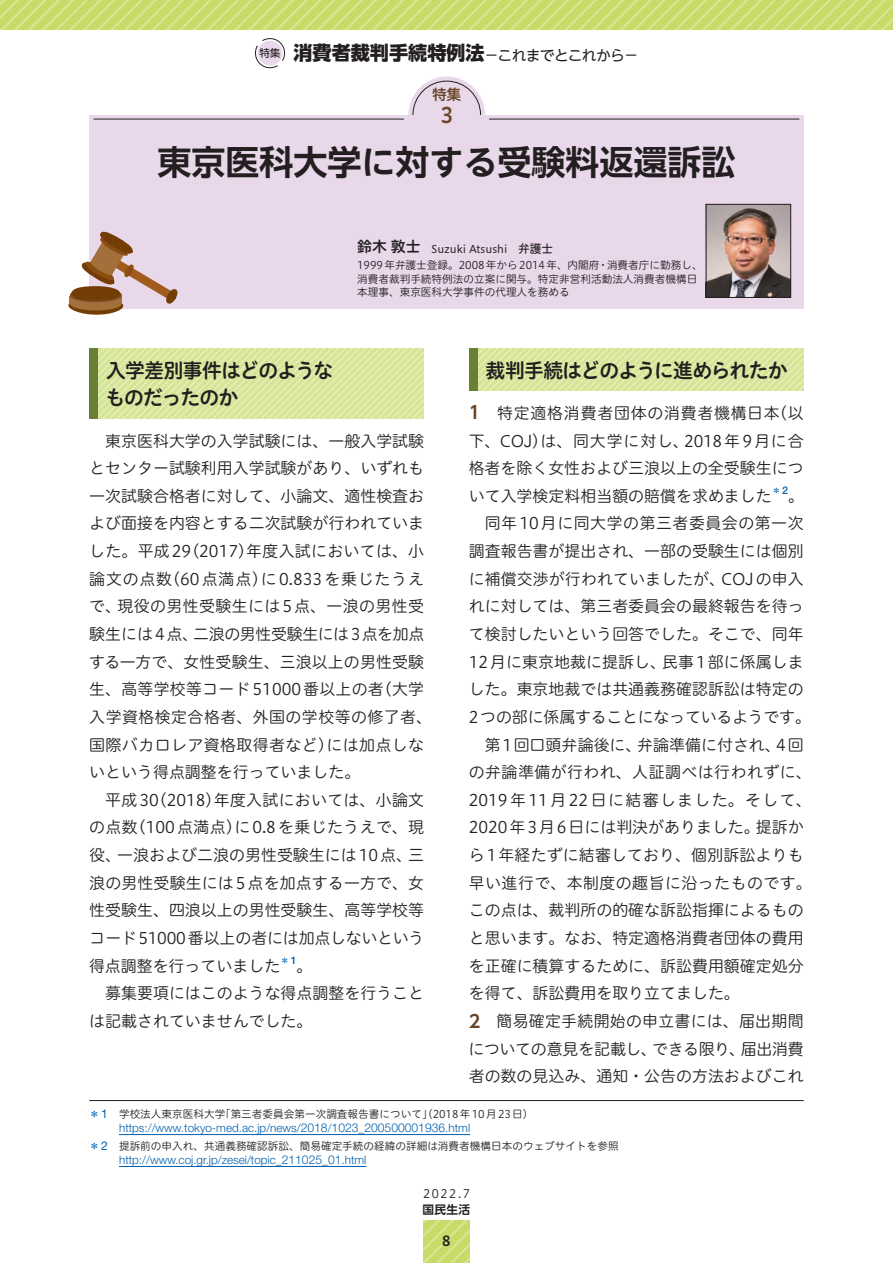
<style>
.page{position:relative;width:893px;height:1263px;background:#fff}
.page>*{position:absolute;margin:0;border:0;box-sizing:border-box;transform-origin:0 0}
.t1{font:700 34.05px "UD Shin Go NT Pro De";color:#231f20}
.t2{font:21.3px "Hiragino UD Sans R Std W6";color:#6a4528}
.t3{font:20.25px/26.5px "Hiragino UD Sans R Std W6";letter-spacing:-.045em;color:#231f20}
.t4{font:15.9px/27.6px "Hiragino UD Sans R Std W3";color:#231f20;text-align:justify}
.t5{font:15.9px "Hiragino UD Sans R Std W3";letter-spacing:.03em;color:#231f20}
.t6{font:15.9px "Hiragino UD Sans R Std W3";letter-spacing:.085em;color:#231f20}
.t7{font:14.85px "UD Shin Go NT Pro";letter-spacing:-.055em;color:#231f20}
.t8{font:14.85px "Hiragino UD Sans R Std W6";color:#6a4528}
.t9{font:13.8px "Hiragino UD Sans R Std W6";color:#231f20}
.t10{font:300 11.7px "Helvetica Neue LT Std";color:#0160ae}
.t11{font:11.7px "Hiragino UD Sans R Std W3";color:#231f20}
.t12{font:700 11.7px "UD Shin Go Pro De";color:#231f20}
.t13{font:10.65px/13.8px "Hiragino UD Sans R Std W3";color:#231f20}
.t14{font:10.65px "Hiragino UD Sans R Std W4";color:#231f20}
.t15{font:500 9.3px "UD Shin Go Pro";color:#0160ae}
.s1{font-weight:800;font-size:19.2px}
.s2{font-family:"Hiragino UD Sans R Std W6";font-size:14.85px}
.s3{font-family:"Hiragino UD Sans R Std W5";font-size:11.7px}
.s4{font-family:"Helvetica Neue LT Std";font-size:10.65px}
.s5{font-family:"UD Shin Go NT Pro De";font-weight:700;font-size:17.55px;color:#6a4528}
.s6{font-family:"Hira Maru Std W3"}
.s7{font-family:"UD Shin Go Pro";color:#0160ae}
.s8{font-family:"Helvetica Neue LT Std";font-size:12.15px;color:#0160ae}
.s9{font-size:12.15px}
</style>
<div class="page">
<svg style="left:423px;top:1220px;width:47px;height:43px"></svg>
<svg style="left:0;top:0;width:893px;height:30px"></svg>
<svg style="left:254px;top:38px;width:32px;height:31px"></svg>
<svg style="left:98px;top:349px;width:326px;height:70px"></svg>
<div style="left:89px;top:349px;width:9px;height:70px;background:#687f36"></div>
<svg style="left:477px;top:349px;width:327px;height:42px"></svg>
<div style="left:469px;top:349px;width:8px;height:42px;background:#687f36"></div>
<div style="left:408px;top:77px;width:77px;height:76px;background:#e8d8ea;border-radius:50%"></div>
<div style="left:89px;top:115px;width:715px;height:193px;background:#e8d8ea"></div>
<hr style="left:94px;top:119px;width:310px;height:1px;background:#231f20">
<hr style="left:489px;top:119px;width:310px;height:1px;background:#231f20">
<svg style="left:68px;top:231px;width:111px;height:84px"></svg>
<hr style="left:119px;top:1134px;width:351px;height:1px;background:#0160ae">
<hr style="left:119px;top:1166px;width:247px;height:1px;background:#0160ae">
<hr style="left:89px;top:1100px;width:715px;height:1px;background:#231f20">
<img style="left:708px;top:206px;width:81px;height:90px">
<div style="left:706px;top:204px;width:85px;height:94px;border:1px solid #231f20"></div>
<p class="t7" style="left:259px;top:43px;width:381px"><sup>特集</sup> <span class="s1">消費者裁判手続特例法</span>－これまでとこれから－</p>
<p class="t8" style="left:432px;top:83px;width:31px">特集</p>
<h2 class="t2" style="left:440px;top:99px;width:14px">3</h2>
<h1 class="t1" style="left:157px;top:134px;width:580px">東京医科大学に対する受験料返還訴訟</h1>
<p class="t14" style="left:357px;top:241px;width:197px"><span class="s2">鈴木 敦士</span>　Suzuki Atsushi　<span class="s3">弁護士</span></p>
<p class="t13" style="left:357px;top:257px;width:347px">1999年弁護士登録。2008年から2014年、内閣府・消費者庁に勤務し、消費者裁判手続特例法の立案に関与。特定非営利活動法人消費者機構日本理事、東京医科大学事件の代理人を務める</p>
<p class="t3" style="left:106px;top:356px;width:229px">入学差別事件はどのようなものだったのか</p>
<p class="t4" style="left:89px;top:426px;width:345px;text-align:left;text-indent:16px">東京医科大学の入学試験には、一般入学試験とセンター試験利用入学試験があり、いずれも一次試験合格者に対して、小論文、適性検査および面接を内容とする二次試験が行われていました。平成29（2017）年度入試においては、小論文の点数（60点満点）に0.833を乗じたうえで、現役の男性受験生には 5 点、一浪の男性受験生には4点、二浪の男性受験生には3点を加点する一方で、女性受験生、三浪以上の男性受験生、高等学校等コード51000番以上の者（大学入学資格検定合格者、外国の学校等の修了者、国際バカロレア資格取得者など）には加点しないという得点調整を行っていました。</p>
<p class="t4" style="left:89px;top:785px;width:337px;text-indent:16px">平成30（2018）年度入試においては、小論文の点数（100 点満点）に 0.8 を乗じたうえで、現役、一浪および二浪の男性受験生には10点、三浪の男性受験生には5点を加点する一方で、女性受験生、四浪以上の男性受験生、高等学校等コード51000番以上の者には加点しないという得点調整を行っていました</p>
<p class="t15" style="left:280px;top:953px;width:18px">＊<span class="s4">1</span></p>
<p class="t4" style="left:297px;top:951px;width:17px">。</p>
<p class="t4" style="left:105px;top:979px;width:320px">募集要項にはこのような得点調整を行うこと</p>
<p class="t4" style="left:89px;top:1006px;width:225px">は記載されていませんでした。</p>
<p class="t3" style="left:486px;top:356px;width:303px">裁判手続はどのように進められたか</p>
<p class="t4" style="left:469px;top:398px;width:337px"><span class="s5">1</span>　特定適格消費者団体の消費者機構日本（以下、CO<span class="s6">J</span>）は、同大学に対し、2018 年 9 月に合格者を除く女性および三浪以上の全受験生について入学検定料相当額の賠償を求めました</p>
<p class="t15" style="left:772px;top:483px;width:18px">＊<span class="s4">2</span></p>
<p class="t4" style="left:788px;top:481px;width:17px">。</p>
<p class="t5" style="left:485px;top:511px;width:320px">同年10月に同大学の第三者委員会の第一次</p>
<p class="t4" style="left:469px;top:536px;width:336px">調査報告書が提出され、一部の受験生には個別</p>
<p class="t4" style="left:469px;top:564px;width:336px">に補償交渉が行われていましたが、CO<span class="s6">J</span>の申入</p>
<p class="t4" style="left:469px;top:592px;width:336px">れに対しては、第三者委員会の最終報告を待っ</p>
<p class="t4" style="left:469px;top:619px;width:336px">て検討したいという回答でした。そこで、同年</p>
<p class="t4" style="left:469px;top:647px;width:336px">12月に東京地裁に提訴し、民事1部に係属しま</p>
<p class="t4" style="left:469px;top:674px;width:336px">した。東京地裁では共通義務確認訴訟は特定の</p>
<p class="t4" style="left:469px;top:702px;width:344px">2つの部に係属することになっているようです。</p>
<p class="t4" style="left:485px;top:730px;width:321px">第1回口頭弁論後に、弁論準備に付され、4回</p>
<p class="t5" style="left:469px;top:760px;width:344px">の弁論準備が行われ、人証調べは行われずに、</p>
<p class="t6" style="left:469px;top:788px;width:344px">2019年11月22日に結審しました。そして、</p>
<p class="t4" style="left:469px;top:813px;width:336px">2020年3月6日には判決がありました。提訴か</p>
<p class="t4" style="left:469px;top:840px;width:336px">ら1年経たずに結審しており、個別訴訟よりも</p>
<p class="t5" style="left:469px;top:871px;width:344px">早い進行で、本制度の趣旨に沿ったものです。</p>
<p class="t4" style="left:469px;top:896px;width:336px">この点は、裁判所の的確な訴訟指揮によるもの</p>
<p class="t4" style="left:469px;top:923px;width:336px">と思います。なお、特定適格消費者団体の費用</p>
<p class="t4" style="left:469px;top:951px;width:336px">を正確に積算するために、訴訟費用額確定処分</p>
<p class="t4" style="left:469px;top:978px;width:273px">を得て、訴訟費用を取り立てました。</p>
<p class="t4" style="left:469px;top:1006px;width:336px"><span class="s5">2</span>　簡易確定手続開始の申立書には、届出期間</p>
<p class="t4" style="left:468px;top:1034px;width:337px">についての意見を記載し、できる限り、届出消費</p>
<p class="t4" style="left:469px;top:1061px;width:336px">者の数の見込み、通知・公告の方法およびこれ</p>
<p class="t13" style="left:89px;top:1107px;width:446px"><span class="s7">＊</span><span class="s8">1</span> 学校法人東京医科大学「第三者委員会第一次調査報告書について」（2018年10月23日）</p>
<p class="t10" style="left:119px;top:1121px;width:353px">https://www.tokyo-med.ac.jp/news/<span class="s9">2018</span>/<span class="s9">1023</span>_<span class="s9">200500001936</span>.html</p>
<p class="t13" style="left:89px;top:1138px;width:531px"><span class="s7">＊</span><span class="s8">2</span> 提訴前の申入れ、共通義務確認訴訟、簡易確定手続の経緯の詳細は消費者機構日本のウェブサイトを参照</p>
<p class="t10" style="left:119px;top:1153px;width:249px">http://www.coj.gr.jp/zesei/topic_<span class="s9">211025</span>_<span class="s9">01</span>.html</p>
<p class="t11" style="left:423px;top:1185px;width:48px">2022.7</p>
<p class="t12" style="left:423px;top:1200px;width:49px">国民生活</p>
<p class="t9" style="left:442px;top:1231px;width:10px">8</p>
</div>
